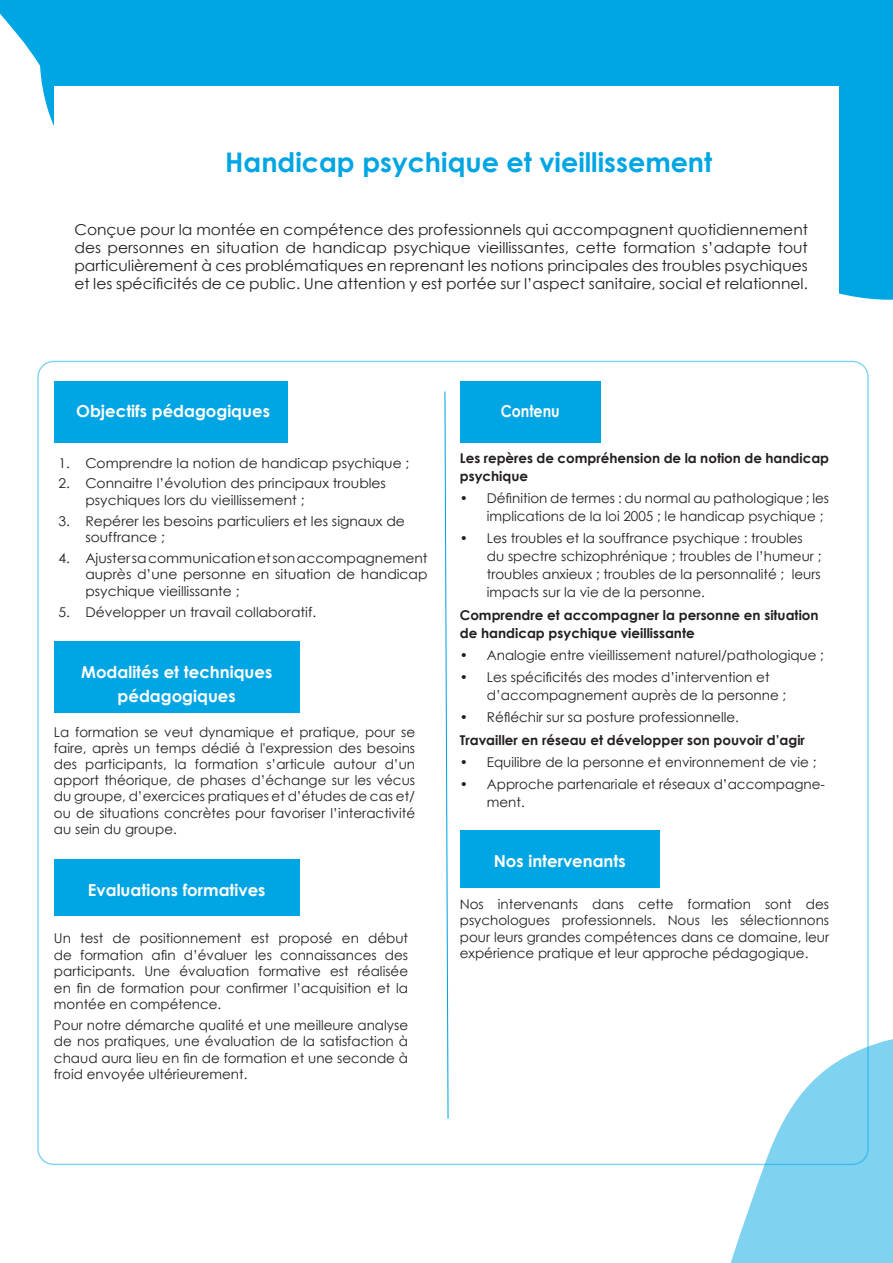
<style>
.page{position:relative;width:893px;height:1263px;background:#fff}
.page>*{position:absolute;margin:0;border:0;box-sizing:border-box;transform-origin:0 0}
.Paragraph_Style_2{font:700 27px "Century Gothic";color:#00a5e4}
.Som_niv_2_conduite{font:700 16.5px "Century Gothic";color:#fff}
.Som_niv_2_conduite-2{font:700 16.5px "Century Gothic";color:#fff;scale:.86 1}
.Som_niv_2_conduite-3{font:15px/18px "Century Gothic";color:#231f20;text-align:justify}
.Som_niv_2_conduite-4{font:13.5px/16.5px "Century Gothic";color:#231f20}
.Som_niv_2_conduite-5{font:700 13.5px/18px "Century Gothic";color:#231f20}
</style>
<div class="page">
<svg style="left:0;top:0;width:893px;height:300px;background:#23b1e7"></svg>
<div style="left:54px;top:87px;width:785px;height:1155px;background:#fff"></div>
<div style="left:54px;top:381px;width:234px;height:61px;background:#00a5e4"></div>
<div style="left:460px;top:381px;width:141px;height:61px;background:#00a5e4"></div>
<svg style="left:444px;top:391px;width:5px;height:728px"></svg>
<div style="left:54px;top:641px;width:245px;height:72px;background:#00a5e4"></div>
<div style="left:54px;top:859px;width:246px;height:57px;background:#00a5e4"></div>
<div style="left:460px;top:830px;width:200px;height:58px;background:#00a5e4"></div>
<svg style="left:693px;top:1031px;width:200px;height:232px;fill:#80d2f1"></svg>
<p class="Paragraph_Style_2" style="left:225px;top:141px;width:489px">Handicap psychique et vieillissement</p>
<p class="Som_niv_2_conduite-3" style="left:74px;top:220px;width:735px">Conçue pour la montée en compétence des professionnels qui accompagnent quotidiennement des personnes en situation de handicap psychique vieillissantes, cette formation s’adapte tout particulièrement à ces problématiques en reprenant les notions principales des troubles psychiques et les spécificités de ce public. Une attention y est portée sur l’aspect sanitaire, social et relationnel.</p>
<p class="Som_niv_2_conduite" style="left:76px;top:399px;width:195px">Objectifs pédagogiques</p>
<p class="Som_niv_2_conduite-2" style="left:501px;top:399px;width:70px">Contenu</p>
<p class="Som_niv_2_conduite-4" style="left:58px;top:454px;width:353px">1. Comprendre la notion de handicap psychique ;</p>
<p class="Som_niv_2_conduite-4" style="left:85px;top:475px;width:302px;text-indent:-27px">2. Connaitre l’évolution des principaux troubles psychiques lors du vieillissement ;</p>
<p class="Som_niv_2_conduite-4" style="left:85px;top:512px;width:321px;text-indent:-27px">3. Repérer les besoins particuliers et les signaux de souffrance ;</p>
<p class="Som_niv_2_conduite-4" style="left:85px;top:549px;width:344px;text-align:justify;text-indent:-27px">4. Ajuster sa communication et son accompagnement auprès d’une personne en situation de handicap psychique vieillissante ;</p>
<p class="Som_niv_2_conduite-4" style="left:58px;top:603px;width:259px">5. Développer un travail collaboratif.</p>
<p class="Som_niv_2_conduite" style="left:81px;top:659px;width:193px">Modalités et techniques</p>
<p class="Som_niv_2_conduite" style="left:118px;top:683px;width:120px">pédagogiques</p>
<p class="Som_niv_2_conduite-4" style="left:54px;top:723px;width:363px;text-align:justify">La formation se veut dynamique et pratique, pour se faire, après un temps dédié à l'expression des besoins des participants, la formation s’articule autour d’un apport théorique, de phases d’échange sur les vécus du groupe, d’exercices pratiques et d’études de cas et/ ou de situations concrètes pour favoriser l’interactivité au sein du groupe.</p>
<p class="Som_niv_2_conduite" style="left:88px;top:877px;width:179px">Evaluations formatives</p>
<p class="Som_niv_2_conduite-4" style="left:54px;top:930px;width:356px;text-align:justify">Un test de positionnement est proposé en début de formation afin d’évaluer les connaissances des participants. Une évaluation formative est réalisée en fin de formation pour confirmer l’acquisition et la montée en compétence.</p>
<p class="Som_niv_2_conduite-4" style="left:54px;top:1016px;width:356px;text-align:justify">Pour notre démarche qualité et une meilleure analyse de nos pratiques, une évaluation de la satisfaction à chaud aura lieu en fin de formation et une seconde à froid envoyée ultérieurement.</p>
<p class="Som_niv_2_conduite-5" style="left:460px;top:448px;width:371px">Les repères de compréhension de la notion de handicap psychique</p>
<p class="Som_niv_2_conduite-4" style="left:487px;top:489px;width:344px;line-height:18px;text-indent:-27px">• Définition de termes : du normal au pathologique ; les implications de la loi 2005 ; le handicap psychique ;</p>
<p class="Som_niv_2_conduite-4" style="left:487px;top:529px;width:336px;line-height:18px;text-indent:-27px">• Les troubles et la souffrance psychique : troubles du spectre schizophrénique ; troubles de l’humeur ; troubles anxieux ; troubles de la personnalité ; leurs impacts sur la vie de la personne.</p>
<p class="Som_niv_2_conduite-5" style="left:460px;top:605px;width:360px">Comprendre et accompagner la personne en situation de handicap psychique vieillissante</p>
<p class="Som_niv_2_conduite-4" style="left:460px;top:647px;width:366px">• Analogie entre vieillissement naturel/pathologique ;</p>
<p class="Som_niv_2_conduite-4" style="left:487px;top:668px;width:301px;line-height:18px;text-indent:-27px">• Les spécificités des modes d’intervention et d’accompagnement auprès de la personne ;</p>
<p class="Som_niv_2_conduite-4" style="left:460px;top:709px;width:281px">• Réfléchir sur sa posture professionnelle.</p>
<p class="Som_niv_2_conduite-5" style="left:460px;top:730px;width:347px">Travailler en réseau et développer son pouvoir d’agir</p>
<p class="Som_niv_2_conduite-4" style="left:460px;top:754px;width:358px">• Equilibre de la personne et environnement de vie ;</p>
<p class="Som_niv_2_conduite-4" style="left:487px;top:775px;width:340px;line-height:18px;text-indent:-27px">• Approche partenariale et réseaux d’accompagne&shy;ment.</p>
<p class="Som_niv_2_conduite" style="left:494px;top:848px;width:133px">Nos intervenants</p>
<p class="Som_niv_2_conduite-4" style="left:460px;top:895px;width:371px;text-align:justify">Nos intervenants dans cette formation sont des psychologues professionnels. Nous les sélectionnons pour leurs grandes compétences dans ce domaine, leur expérience pratique et leur approche pédagogique.</p>
</div>
